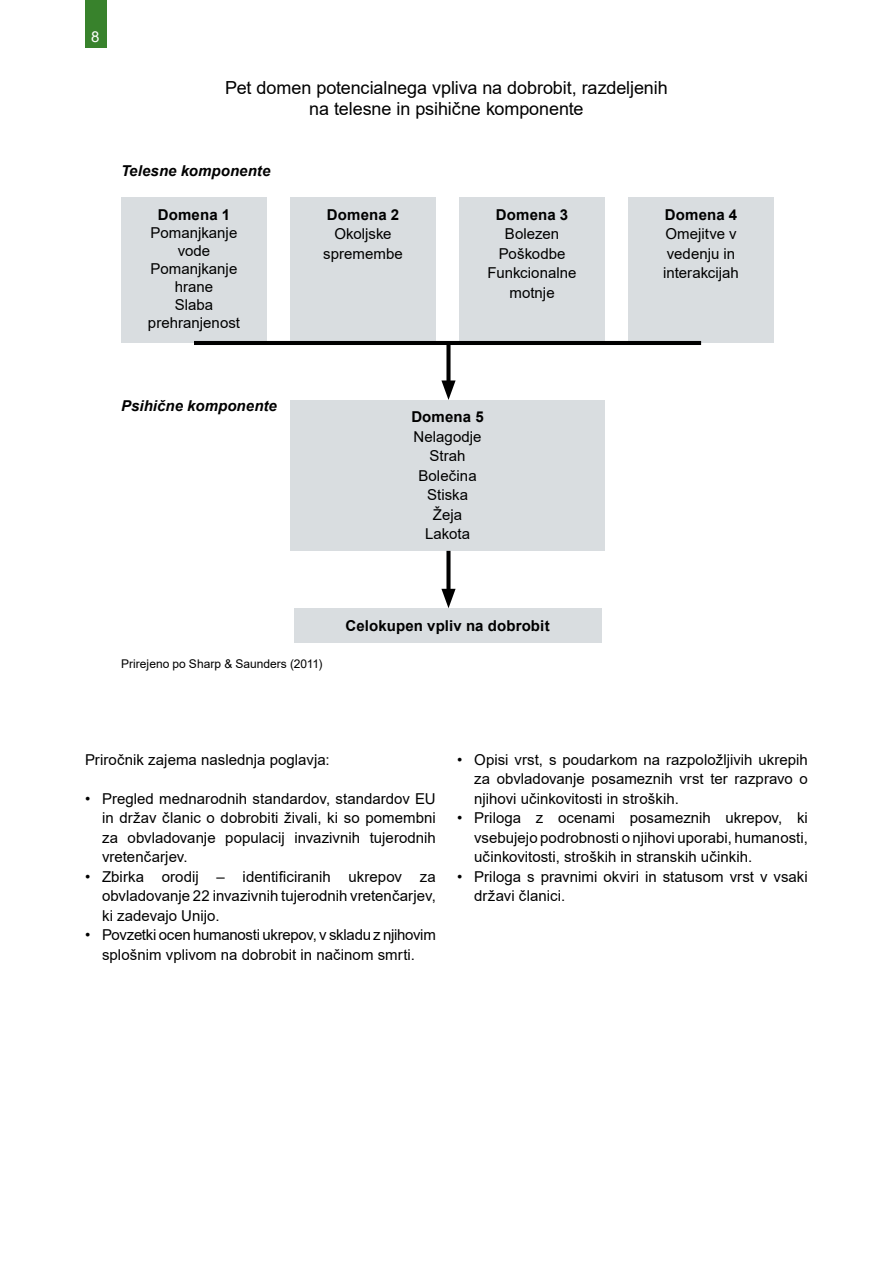
<style>
.page{position:relative;width:893px;height:1263px;background:#fff}
.page>*{position:absolute;margin:0;border:0;box-sizing:border-box;transform-origin:0 0}
.t1{font:18px/21px "Arial";letter-spacing:-.005em;color:#000;text-align:center}
.t2{font:15px/19.5px "Arial";color:#000;text-align:center}
.t3{font:700 15px "Arial";letter-spacing:.01em;color:#000}
.t4{font:italic 700 15px "Arial";letter-spacing:.005em;color:#000}
.t5{font:15px "Arial";color:#fff}
.t6{font:12px "Arial";color:#000}
</style>
<div class="page">
<div style="left:85px;top:0;width:21px;height:48px;background:#38822c"></div>
<div style="left:121px;top:198px;width:146px;height:145px;background:#d9dde0"></div>
<div style="left:290px;top:400px;width:315px;height:151px;background:#d9dde0"></div>
<div style="left:294px;top:608px;width:307px;height:34px;background:#d9dde0"></div>
<div style="left:628px;top:198px;width:146px;height:145px;background:#d9dde0"></div>
<div style="left:290px;top:198px;width:146px;height:145px;background:#d9dde0"></div>
<div style="left:459px;top:198px;width:146px;height:145px;background:#d9dde0"></div>
<hr style="left:194px;top:341px;width:507px;height:4px;background:#000">
<div style="left:446px;top:343px;width:5px;height:45px;background:#000"></div>
<svg style="left:441px;top:380px;width:15px;height:20px"></svg>
<div style="left:446px;top:551px;width:5px;height:45px;background:#000"></div>
<svg style="left:441px;top:589px;width:15px;height:19px"></svg>
<p class="t5" style="left:91px;top:26px;width:10px">8</p>
<p class="t1" style="left:225px;top:77px;width:444px">Pet domen potencialnega vpliva na dobrobit, razdeljenih na telesne in psihične komponente</p>
<p class="t4" style="left:121px;top:161px;width:151px">Telesne komponente</p>
<p class="t3" style="left:158px;top:204px;width:74px">Domena 1</p>
<p class="t2" style="left:148px;top:224px;width:94px;line-height:18px">Pomanjkanje vode<br>Pomanjkanje hrane<br>Slaba prehranjenost</p>
<p class="t3" style="left:327px;top:204px;width:74px">Domena 2</p>
<p class="t2" style="left:323px;top:224px;width:81px">Okoljske spremembe</p>
<p class="t3" style="left:496px;top:204px;width:74px">Domena 3</p>
<p class="t2" style="left:488px;top:224px;width:90px">Bolezen<br>Poškodbe<br>Funkcionalne motnje</p>
<p class="t3" style="left:665px;top:204px;width:74px">Domena 4</p>
<p class="t2" style="left:663px;top:224px;width:77px;text-align:left">Omejitve v vedenju in interakcijah</p>
<p class="t4" style="left:121px;top:396px;width:157px">Psihične komponente</p>
<p class="t3" style="left:411px;top:406px;width:74px">Domena 5</p>
<p class="t2" style="left:413px;top:427px;width:70px">Nelagodje<br>Strah<br>Bolečina<br>Stiska<br>Žeja<br>Lakota</p>
<p class="t6" style="left:121px;top:655px;width:203px">Prirejeno po Sharp &amp; Saunders (2011)</p>
<p class="t3" style="left:345px;top:615px;width:206px">Celokupen vpliv na dobrobit</p>
<p class="t2" style="left:85px;top:749px;width:246px">Priročnik zajema naslednja poglavja:</p>
<p class="t2" style="left:102px;top:788px;width:335px;text-align:justify;text-indent:-17px">• Pregled mednarodnih standardov, standardov EU in držav članic o dobrobiti živali, ki so pomembni za obvladovanje populacij invazivnih tujerodnih vretenčarjev.</p>
<p class="t2" style="left:102px;top:866px;width:335px;text-align:justify;text-indent:-17px">• Zbirka orodij – identificiranih ukrepov za obvladovanje 22 invazivnih tujerodnih vretenčarjev, ki zadevajo Unijo.</p>
<p class="t2" style="left:85px;top:925px;width:352px">• Povzetki ocen humanosti ukrepov, v skladu z njihovim splošnim vplivom na dobrobit in načinom smrti.</p>
<p class="t2" style="left:474px;top:749px;width:335px;text-align:justify;text-indent:-17px">• Opisi vrst, s poudarkom na razpoložljivih ukrepih za obvladovanje posameznih vrst ter razpravo o njihovi učinkovitosti in stroških.</p>
<p class="t2" style="left:474px;top:808px;width:335px;text-align:justify;text-indent:-17px">• Priloga z ocenami posameznih ukrepov, ki vsebujejo podrobnosti o njihovi uporabi, humanosti, učinkovitosti, stroških in stranskih učinkih.</p>
<p class="t2" style="left:474px;top:866px;width:335px;text-align:left;text-indent:-17px">• Priloga s pravnimi okviri in statusom vrst v vsaki državi članici.</p>
</div>
